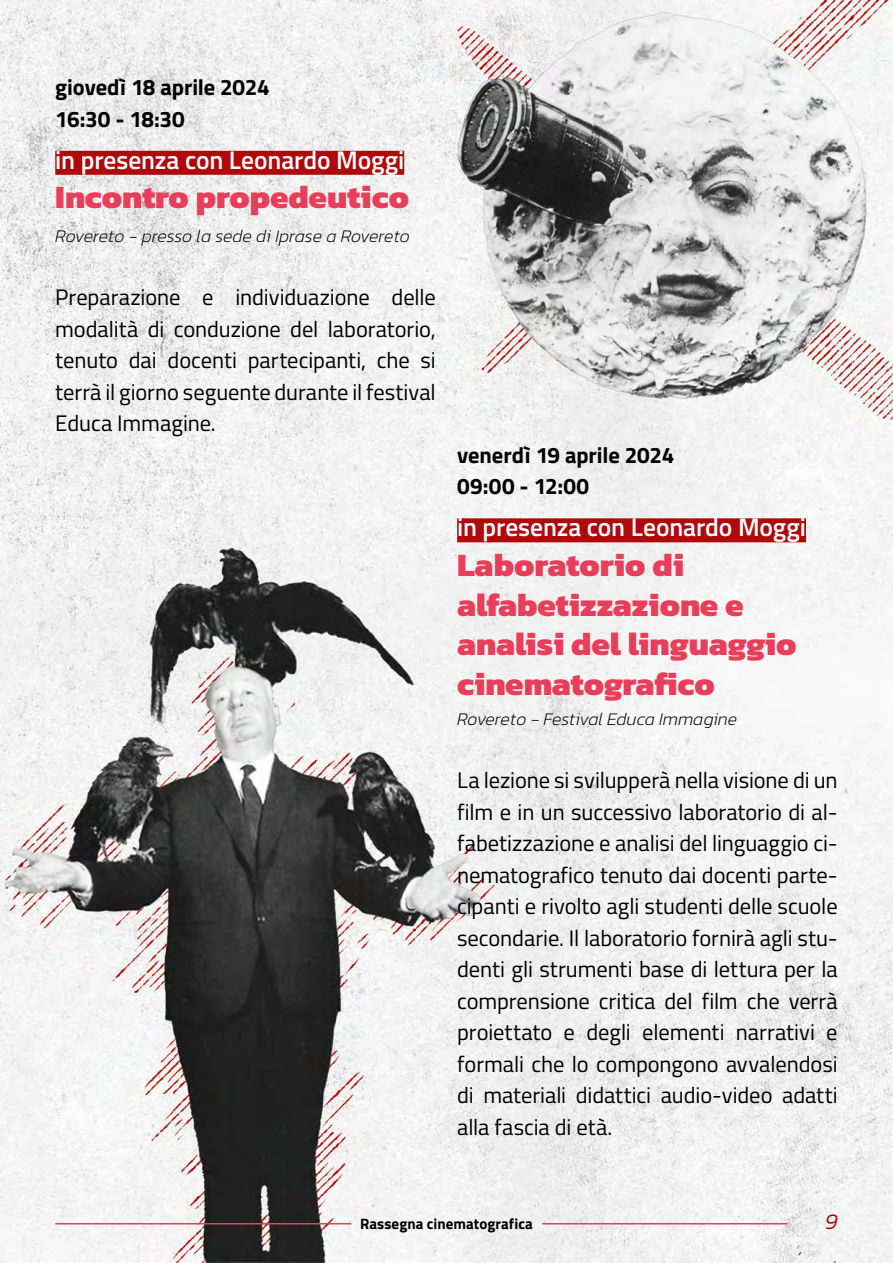
<style>
.page{position:relative;width:893px;height:1263px;background:#fff}
.page>*{position:absolute;margin:0;border:0;box-sizing:border-box;transform-origin:0 0}
.t1{font:800 33px/39.6px "Kanit";color:#e83e59}
.t2{font:600 25.5px "Titillium Web";letter-spacing:-.005em;color:#fff}
.t3{font:22.5px/31.5px "Titillium Web";letter-spacing:-.005em;color:#000;text-align:justify}
.t4{font:700 22.5px/31.5px "Titillium Web";letter-spacing:-.005em;color:#000}
.t5{font:italic 300 22.5px "Kanit";color:#af090c}
.t6{font:italic 200 18px "Kanit";letter-spacing:-.01em;color:#000}
.t7{font:700 15px "Titillium Web";letter-spacing:.005em;color:#000}
</style>
<div class="page">
<img style="left:0;top:0;width:893px;height:1263px">
<div style="left:55px;top:151px;width:349px;height:24px;background:#af090c"></div>
<div style="left:457px;top:518px;width:349px;height:24px;background:#af090c"></div>
<hr style="left:55px;top:1223px;width:296px;height:1px;background:#e83e59">
<hr style="left:542px;top:1223px;width:245px;height:1px;background:#e83e59">
<p class="t4" style="left:55px;top:70px;width:216px">giovedì 18 aprile 2024<br>16:30 - 18:30</p>
<p class="t2" style="left:55px;top:141px;width:350px">in presenza con Leonardo Moggi</p>
<h1 class="t1" style="left:55px;top:176px;width:355px">Incontro propedeutico</h1>
<p class="t6" style="left:55px;top:224px;width:356px">Rovereto - presso la sede di Iprase a Rovereto</p>
<p class="t3" style="left:55px;top:281px;width:382px">Preparazione e individuazione delle modalità di conduzione del laboratorio, tenuto dai docenti partecipanti, che si terrà il giorno seguente durante il festival Educa Immagine.</p>
<p class="t4" style="left:457px;top:438px;width:219px">venerdì 19 aprile 2024<br>09:00 - 12:00</p>
<p class="t2" style="left:457px;top:508px;width:350px">in presenza con Leonardo Moggi</p>
<h1 class="t1" style="left:457px;top:544px;width:341px">Laboratorio di alfabetizzazione e analisi del linguaggio cinematografico</h1>
<p class="t6" style="left:457px;top:707px;width:282px">Rovereto - Festival Educa Immagine</p>
<p class="t3" style="left:457px;top:764px;width:382px">La lezione si svilupperà nella visione di un film e in un successivo laboratorio di al&shy;fabetizzazione e analisi del linguaggio ci&shy;nematografico tenuto dai docenti parte&shy;cipanti e rivolto agli studenti delle scuole secondarie. Il laboratorio fornirà agli stu&shy;denti gli strumenti base di lettura per la comprensione critica del film che verrà proiettato e degli elementi narrativi e formali che lo compongono avvalendosi di materiali didattici audio-video adatti alla fascia di età.</p>
<p class="t7" style="left:360px;top:1213px;width:174px">Rassegna cinematografica</p>
<p class="t5" style="left:825px;top:1206px;width:14px">9</p>
</div>
